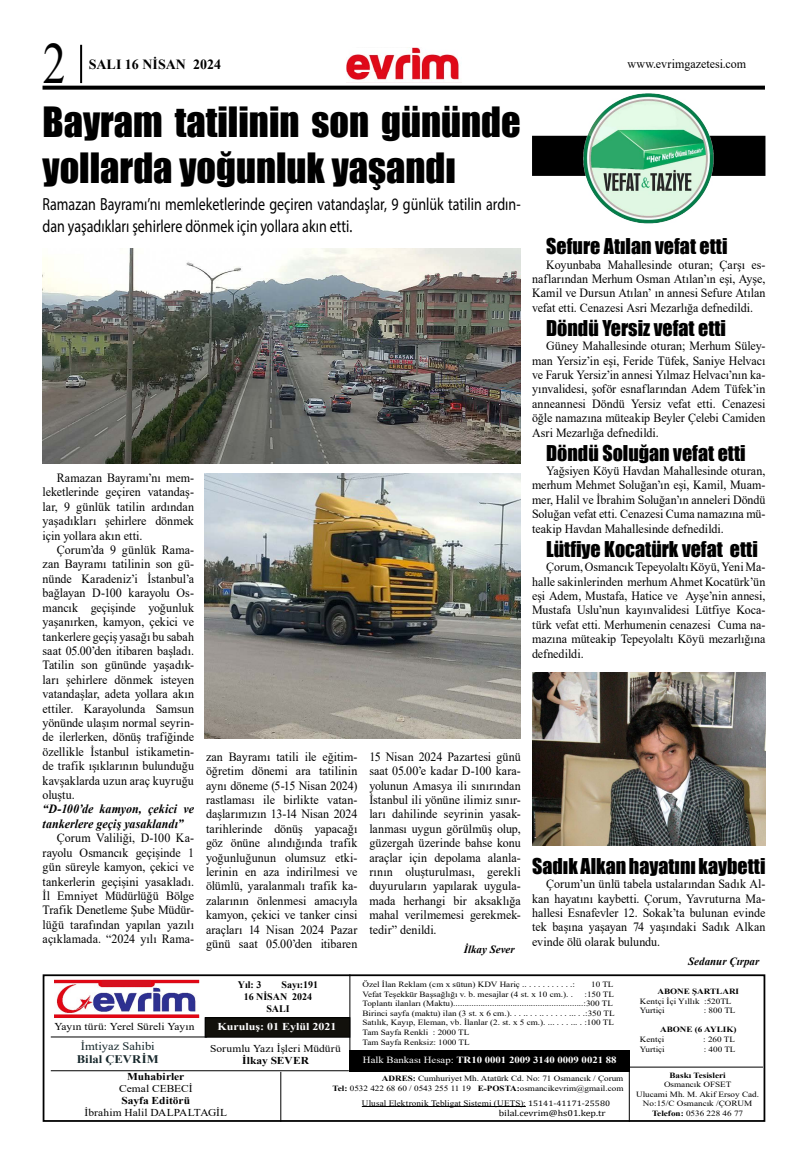
<style>
.page{position:relative;width:808px;height:1163px;background:#fff}
.page>*{position:absolute;margin:0;border:0;box-sizing:border-box;transform-origin:0 0}
.t1{font:58.1px "Times New Roman";color:#000;scale:.8 1}
.t2{font:38.3px/46px "Impact";color:#000}
.t3{font:20px "Impact";color:#000}
.t4{font:17.5px/22px "Myriad Pro";color:#000;scale:.8 1}
.t5{font:700 14px "Times New Roman";color:#000}
.t6{font:12.6px/14.4px "Times New Roman";letter-spacing:.005em;color:#000;text-align:justify;scale:.95 1}
.t7{font:italic 700 12.6px/14.4px "Times New Roman";color:#000;scale:.95 1}
.t8{font:11.6px "Times New Roman";letter-spacing:-.005em;color:#16272b;scale:1.09 1}
.t9{font:700 11.6px "Times New Roman";letter-spacing:.01em;color:#16272b;scale:1.09 1}
.t10{font:italic 700 11px "Times New Roman";color:#000}
.t11{font:10.5px "Times New Roman";letter-spacing:.005em;color:#000;scale:1.09 1}
.t12{font:700 10.5px "Times New Roman";color:#000;scale:1.09 1}
.t13{font:700 10.5px "Times New Roman";color:#fff;scale:1.14 1}
.t14{font:700 10px "Times New Roman";color:#000}
.t15{font:700 9.4px "Times New Roman";color:#fff;scale:1.14 1}
.t16{font:8.8px "Cambria Math";color:#000;scale:1.14 1}
.t17{font:8.4px "Times New Roman";letter-spacing:.01em;color:#000;scale:1.09 1}
.t18{font:8px/9.6px "Times New Roman";color:#000;scale:1.14 1}
.t19{font:700 8px "Times New Roman";color:#000;scale:1.14 1}
.s1{font-weight:700}
.s2{font-weight:400}
.s3{font-family:"Cambria Math";font-size:8px}
</style>
<div class="page">
<div style="left:43px;top:974px;width:722px;height:147px;border:2px solid #000"></div>
<hr style="left:349px;top:974px;width:1px;height:93px;background:#000">
<hr style="left:629px;top:1058px;width:1px;height:63px;background:#000">
<div style="left:205px;top:1017px;width:145px;height:19px;background:#12110c"></div>
<div style="left:205px;top:1017px;width:145px;height:20px;border:1px solid #000"></div>
<div style="left:349px;top:1049px;width:281px;height:21px;background:#000"></div>
<hr style="left:51px;top:1036px;width:156px;height:1px;background:#000">
<hr style="left:51px;top:1070px;width:298px;height:1px;background:#000">
<hr style="left:362px;top:1106px;width:164px;height:1px;background:#000">
<hr style="left:628px;top:1066px;width:135px;height:1px;background:#000">
<hr style="left:280px;top:1071px;width:1px;height:50px;background:#000">
<svg style="left:43px;top:86px;width:722px;height:4px;background:#161616"></svg>
<hr style="left:80px;top:45px;width:2px;height:38px;background:#000">
<img style="left:346px;top:48px;width:113px;height:32px">
<img style="left:54px;top:979px;width:146px;height:39px">
<div style="left:102px;top:980px;width:49px;height:6px;background:#d6111f"></div>
<div style="left:535px;top:139px;width:227px;height:34px;background:#000"></div>
<div style="left:532px;top:136px;width:233px;height:40px;border:6px solid #000"></div>
<img style="left:581px;top:93px;width:136px;height:131px">
<img style="left:43px;top:248px;width:478px;height:215px">
<img style="left:205px;top:473px;width:316px;height:265px">
<img style="left:532px;top:672px;width:233px;height:173px">
<h1 class="t1" style="left:43px;top:22px;width:31px">2</h1>
<p class="t5" style="left:89px;top:54px;width:134px">SALI 16 NİSAN 2024</p>
<h2 class="t2" style="left:43px;top:98px;width:480px">Bayram tatilinin son gününde yollarda yoğunluk yaşandı</h2>
<h3 class="t4" style="left:43px;top:193px;width:599px">Ramazan Bayramı’nı memleketlerinde geçiren vatandaşlar, 9 günlük tatilin ardın&shy;dan yaşadıkları şehirlere dönmek için yollara akın etti.</h3>
<p class="t6" style="left:43px;top:470px;width:161px;text-indent:14px">Ramazan Bayramı’nı mem&shy;leketlerinde geçiren vatandaş&shy;lar, 9 günlük tatilin ardından yaşadıkları şehirlere dönmek için yollara akın etti.</p>
<p class="t6" style="left:43px;top:542px;width:161px;text-indent:14px">Çorum’da 9 günlük Rama&shy;zan Bayramı tatilinin son gü&shy;nünde Karadeniz’i İstanbul’a bağlayan D-100 karayolu Os&shy;mancık geçişinde yoğunluk yaşanırken, kamyon, çekici ve tankerlere geçiş yasağı bu sabah saat 05.00’den itibaren başladı.<br>Tatilin son gününde yaşadık&shy;ları şehirlere dönmek isteyen vatandaşlar, adeta yollara akın ettiler. Karayolunda Samsun yönünde ulaşım normal seyrin&shy;de ilerlerken, dönüş trafiğinde özellikle İstanbul istikametin&shy;de trafik ışıklarının bulunduğu kavşaklarda uzun araç kuyruğu oluştu.</p>
<p class="t7" style="left:43px;top:801px;width:161px">“D-100’de kamyon, çekici ve tankerlere geçiş yasaklandı”</p>
<p class="t6" style="left:43px;top:830px;width:161px;text-indent:14px">Çorum Valiliği, D-100 Ka&shy;rayolu Osmancık geçişinde 1 gün süreyle kamyon, çekici ve tankerlerin geçişini yasakladı.<br>İl Emniyet Müdürlüğü Bölge Trafik Denetleme Şube Müdür&shy;lüğü tarafından yapılan yazılı açıklamada. “2024 yılı Rama-</p>
<p class="t6" style="left:206px;top:748px;width:161px">zan Bayramı tatili ile eğitim&shy;öğretim dönemi ara tatilinin aynı döneme (5-15 Nisan 2024) rastlaması ile birlikte vatan&shy;daşlarımızın 13-14 Nisan 2024 tarihlerinde dönüş yapacağı göz önüne alındığında trafik yoğunluğunun olumsuz etki&shy;lerinin en aza indirilmesi ve ölümlü, yaralanmalı trafik ka&shy;zalarının önlenmesi amacıyla kamyon, çekici ve tanker cinsi araçları 14 Nisan 2024 Pazar günü saat 05.00’den itibaren</p>
<p class="t6" style="left:369px;top:748px;width:161px">15 Nisan 2024 Pazartesi günü saat 05.00’e kadar D-100 kara&shy;yolunun Amasya ili sınırından İstanbul ili yönüne ilimiz sınır&shy;ları dahilinde seyrinin yasak&shy;lanması uygun görülmüş olup, güzergah üzerinde bahse konu araçlar için depolama alanla&shy;rının oluşturulması, gerekli duyuruların yapılarak uygula&shy;mada herhangi bir aksaklığa mahal verilmemesi gerekmek&shy;tedir” denildi.</p>
<p class="t10" style="left:464px;top:941px;width:53px">İlkay Sever</p>
<p class="t6" style="left:627px;top:56px;width:126px">www.evrimgazetesi.com</p>
<h3 class="t3" style="left:546px;top:231px;width:183px">Sefure Atılan vefat etti</h3>
<p class="t6" style="left:532px;top:256px;width:247px;text-indent:14px">Koyunbaba Mahallesinde oturan; Çarşı es&shy;naflarından Merhum Osman Atılan’ın eşi, Ayşe, Kamil ve Dursun Atılan’ ın annesi Sefure Atılan vefat etti. Cenazesi Asri Mezarlığa defnedildi.</p>
<h3 class="t3" style="left:546px;top:312px;width:181px">Döndü Yersiz vefat etti</h3>
<p class="t6" style="left:532px;top:338px;width:247px;text-indent:14px">Güney Mahallesinde oturan; Merhum Süley&shy;man Yersiz’in eşi, Feride Tüfek, Saniye Helvacı ve Faruk Yersiz’in annesi Yılmaz Helvacı’nın ka&shy;yınvalidesi, şoför esnaflarından Adem Tüfek’in anneannesi Döndü Yersiz vefat etti. Cenazesi öğle namazına müteakip Beyler Çelebi Camiden Asri Mezarlığa defnedildi.</p>
<h3 class="t3" style="left:546px;top:437px;width:201px">Döndü Soluğan vefat etti</h3>
<p class="t6" style="left:532px;top:463px;width:247px;text-indent:14px">Yağsiyen Köyü Havdan Mahallesinde oturan, merhum Mehmet Soluğan’ın eşi, Kamil, Muam&shy;mer, Halil ve İbrahim Soluğan’ın anneleri Döndü Soluğan vefat etti. Cenazesi Cuma namazına mü&shy;teakip Havdan Mahallesinde defnedildi.</p>
<h3 class="t3" style="left:546px;top:533px;width:213px">Lütfiye Kocatürk vefat etti</h3>
<p class="t6" style="left:532px;top:559px;width:247px;text-indent:14px">Çorum, Osmancık Tepeyolaltı Köyü, Yeni Ma&shy;halle sakinlerinden merhum Ahmet Kocatürk’ün eşi Adem, Mustafa, Hatice ve Ayşe’nin annesi, Mustafa Uslu’nun kayınvalidesi Lütfiye Koca&shy;türk vefat etti. Merhumenin cenazesi Cuma na&shy;mazına müteakip Tepeyolaltı Köyü mezarlığına defnedildi.</p>
<h3 class="t3" style="left:532px;top:850px;width:235px">Sadık Alkan hayatını kaybetti</h3>
<p class="t6" style="left:532px;top:876px;width:247px;text-indent:14px">Çorum’un ünlü tabela ustalarından Sadık Al&shy;kan hayatını kaybetti. Çorum, Yavruturna Ma&shy;hallesi Esnafevler 12. Sokak’ta bulunan evinde tek başına yaşayan 74 yaşındaki Sadık Alkan evinde ölü olarak bulundu.</p>
<p class="t10" style="left:688px;top:953px;width:73px">Sedanur Çırpar</p>
<p class="t18" style="left:362px;top:979px;width:188px">Özel İlan Reklam (cm x sütun) KDV Hariç .. . . . . . . . . . .:</p>
<p class="t18" style="left:591px;top:979px;width:21px">10 TL</p>
<p class="t18" style="left:362px;top:988px;width:186px">Vefat Teşekkür Başsağlığı v. b. mesajlar (4 st. x 10 cm.). .</p>
<p class="t14" style="left:238px;top:977px;width:25px">Yıl: 3</p>
<p class="t14" style="left:281px;top:977px;width:38px">Sayı:191</p>
<p class="t14" style="left:244px;top:989px;width:70px">16 NİSAN 2024</p>
<p class="t14" style="left:266px;top:1001px;width:25px">SALI</p>
<p class="t18" style="left:362px;top:988px;width:223px;text-indent:222px">:150 TL Toplantı ilanları (Maktu).........................................................:300 TL Birinci sayfa (maktu) ilan (3 st. x 6 cm.). . . .. . . .. . . . . . ... . .:350 TL Satılık, Kayıp, Eleman, vb. İlanlar (2. st. x 5 cm.). ... . . . ... . :100 TL Tam Sayfa Renkli : 2000 TL<br>Tam Sayfa Renksiz: 1000 TL</p>
<p class="t19" style="left:657px;top:985px;width:73px">ABONE ŞARTLARI</p>
<p class="t18" style="left:640px;top:995px;width:82px">Kentçi İçi Yıllık :520TL<br>Yurtiçi</p>
<p class="t18" style="left:704px;top:1005px;width:29px">: 800 TL</p>
<p class="t19" style="left:660px;top:1023px;width:68px">ABONE (6 AYLIK)</p>
<p class="t18" style="left:640px;top:1034px;width:23px">Kentçi</p>
<p class="t18" style="left:703px;top:1034px;width:29px">: 260 TL</p>
<p class="t18" style="left:640px;top:1043px;width:23px">Yurtiçi</p>
<p class="t18" style="left:704px;top:1043px;width:29px">: 400 TL</p>
<p class="t19" style="left:669px;top:1068px;width:51px">Baskı Tesisleri</p>
<p class="t18" style="left:636px;top:1079px;width:109px;text-align:center">Osmancık OFSET<br>Ulucami Mh. M. Akif Ersoy Cad.<br>No:15/C Osmancık /ÇORUM<br><span class="s1">Telefon:</span> 0536 228 46 77</p>
<p class="t11" style="left:54px;top:1018px;width:130px">Yayın türü: Yerel Süreli Yayın</p>
<p class="t13" style="left:217px;top:1018px;width:106px">Kuruluş: 01 Eylül 2021</p>
<p class="t8" style="left:81px;top:1037px;width:69px">İmtiyaz Sahibi</p>
<p class="t9" style="left:77px;top:1050px;width:77px">Bilal ÇEVRİM</p>
<p class="t11" style="left:210px;top:1040px;width:122px">Sorumlu Yazı İşleri Müdürü</p>
<p class="t12" style="left:242px;top:1052px;width:63px">İlkay SEVER</p>
<p class="t15" style="left:363px;top:1052px;width:224px"><span class="s2">Halk Bankası Hesap:</span> TR10 0001 2009 3140 0009 0021 88</p>
<p class="t17" style="left:362px;top:1096px;width:229px">Ulusal Elektronik Tebligat Sistemi (UETS): <span class="s3">15141-41171-25580</span></p>
<p class="t12" style="left:127px;top:1068px;width:54px">Muhabirler</p>
<p class="t11" style="left:119px;top:1081px;width:69px">Cemal CEBECİ</p>
<p class="t12" style="left:121px;top:1092px;width:65px">Sayfa Editörü</p>
<p class="t11" style="left:84px;top:1105px;width:133px">İbrahim Halil DALPALTAGİL</p>
<p class="t16" style="left:499px;top:1107px;width:95px">bilal.cevrim@hs01.kep.tr</p>
<p class="t18" style="left:333px;top:1073px;width:257px;text-align:right"><span class="s1">ADRES:</span> Cumhuriyet Mh. Atatürk Cd. No: 71 Osmancık / Çorum<br><span class="s1">Tel:</span> 0532 422 68 60 / 0543 255 11 19 <span class="s1">E-POSTA:</span>osmancikevrim@gmail.com</p>
</div>
